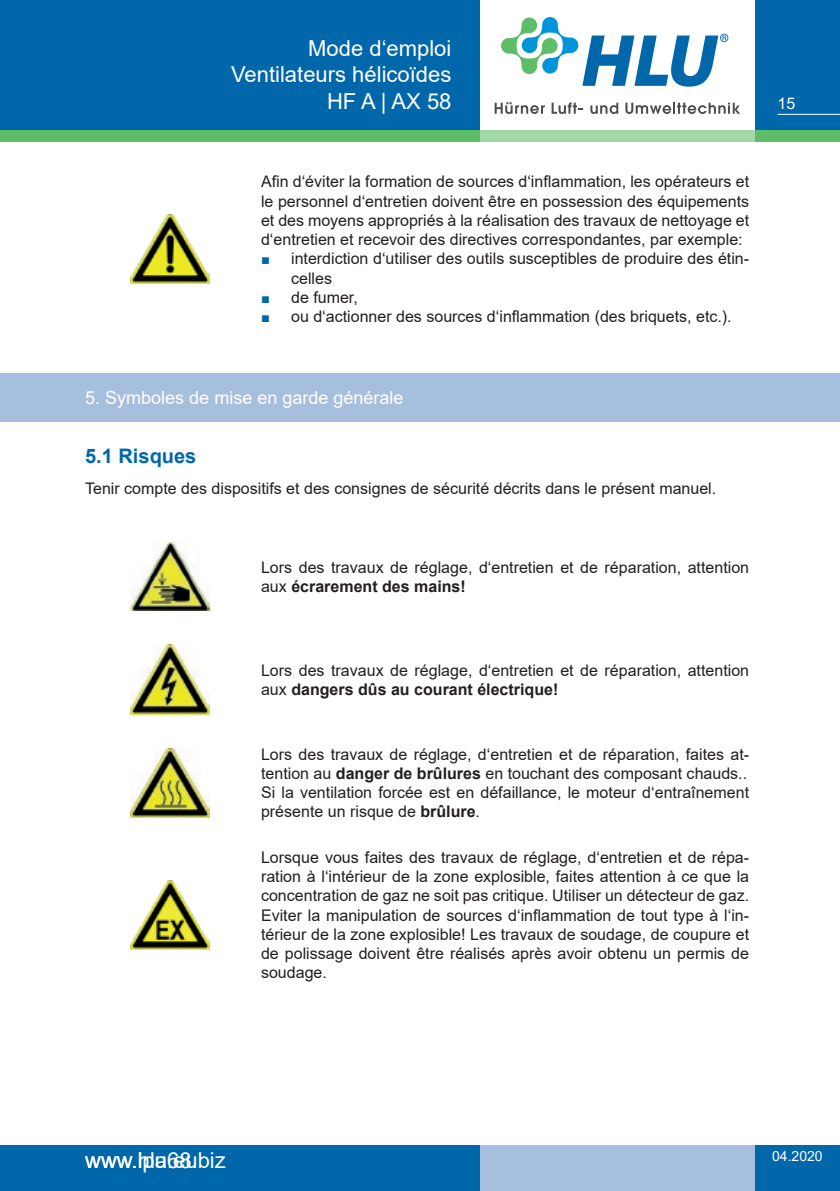
<style>
.page{position:relative;width:840px;height:1191px;background:#fff}
.page>*{position:absolute;margin:0;border:0;box-sizing:border-box;transform-origin:0 0}
.t1{font:22px/26.4px "Arial";color:#fff;text-align:right}
.t2{font:700 20px "Arial";color:#0067aa}
.h1_linksbündug{font:18px "Arial";color:#fff}
.t3{font:16px/19.2px "Arial";color:#231f20}
.t4{font:16px "European Pi Three";color:#0067aa}
.t5{font:16px "Arial";color:#fff}
.t6{font:14px "Arial";color:#fff}
.s1{font-weight:700}
</style>
<div class="page">
<div style="left:754px;top:0;width:85px;height:130px;background:#0067aa"></div>
<div style="left:754px;top:1145px;width:85px;height:46px;background:#0067aa"></div>
<div style="left:0;top:1145px;width:479px;height:46px;background:#0067aa"></div>
<div style="left:0;top:0;width:479px;height:130px;background:#0067aa"></div>
<div style="left:0;top:130px;width:479px;height:12px;background:#5ebd68"></div>
<div style="left:754px;top:130px;width:85px;height:12px;background:#5ebd68"></div>
<hr style="left:777px;top:114px;width:62px;height:1px;background:#fff">
<div style="left:479px;top:1145px;width:275px;height:46px;background:#a7bfdf"></div>
<div style="left:479px;top:130px;width:275px;height:12px;background:#a2d8a7"></div>
<svg style="left:494px;top:102px;width:50px;height:12px"></svg>
<svg style="left:551px;top:102px;width:31px;height:12px"></svg>
<svg style="left:590px;top:103px;width:28px;height:11px"></svg>
<svg style="left:625px;top:103px;width:114px;height:11px"></svg>
<svg style="left:501px;top:17px;width:227px;height:70px"></svg>
<img style="left:131px;top:214px;width:78px;height:69px">
<img style="left:131px;top:542px;width:78px;height:69px">
<img style="left:131px;top:645px;width:78px;height:69px">
<img style="left:131px;top:748px;width:78px;height:69px">
<div style="left:0;top:373px;width:839px;height:48px;background:#a7bfdf"></div>
<img style="left:131px;top:880px;width:78px;height:69px">
<h1 class="t1" style="left:231px;top:35px;width:222px">Mode d‘emploi<br>Ventilateurs hélicoïdes<br>HF A | AX 58</h1>
<p class="t3" style="left:261px;top:172px;width:489px;text-align:justify">Afin d‘éviter la formation de sources d‘inflammation, les opérateurs et le personnel d‘entretien doivent être en possession des équipements et des moyens appropriés à la réalisation des travaux de nettoyage et d‘entretien et recevoir des directives correspondantes, par exemple:</p>
<p class="t4" style="left:261px;top:248px;width:10px">J</p>
<p class="t3" style="left:291px;top:249px;width:459px">interdiction d‘utiliser des outils susceptibles de produire des étin&shy;celles</p>
<p class="t4" style="left:261px;top:287px;width:10px">J</p>
<p class="t3" style="left:291px;top:287px;width:68px">de fumer,</p>
<p class="t4" style="left:261px;top:306px;width:10px">J</p>
<p class="t3" style="left:291px;top:306px;width:442px">ou d‘actionner des sources d‘inflammation (des briquets, etc.).</p>
<p class="h1_linksbündug" style="left:85px;top:385px;width:320px">5. Symboles de mise en garde générale</p>
<p class="t2" style="left:85px;top:442px;width:113px">5.1 Risques</p>
<p class="t3" style="left:85px;top:479px;width:632px">Tenir compte des dispositifs et des consignes de sécurité décrits dans le présent manuel.</p>
<p class="t3" style="left:261px;top:557px;width:489px">Lors des travaux de réglage, d‘entretien et de réparation, attention aux <span class="s1">écrarement des mains!</span></p>
<p class="t3" style="left:261px;top:660px;width:489px">Lors des travaux de réglage, d‘entretien et de réparation, attention aux <span class="s1">dangers dûs au courant électrique!</span></p>
<p class="t3" style="left:261px;top:744px;width:489px">Lors des travaux de réglage, d‘entretien et de réparation, faites at&shy;tention au <span class="s1">danger de brûlures</span> en touchant des composant chauds..</p>
<p class="t3" style="left:261px;top:782px;width:489px">Si la ventilation forcée est en défaillance, le moteur d‘entraînement présente un risque de <span class="s1">brûlure</span>.</p>
<p class="t3" style="left:261px;top:847px;width:489px;text-align:justify">Lorsque vous faites des travaux de réglage, d‘entretien et de répa&shy;ration à l‘intérieur de la zone explosible, faites attention à ce que la concentration de gaz ne soit pas critique. Utiliser un détecteur de gaz.<br>Eviter la manipulation de sources d‘inflammation de tout type à l‘in&shy;térieur de la zone explosible! Les travaux de soudage, de coupure et de polissage doivent être réalisés après avoir obtenu un permis de soudage.</p>
<p class="t5" style="left:777px;top:92px;width:19px">15</p>
<h1 class="t1" style="left:85px;top:1146px;width:114px">www.hlu.eu</h1>
<p class="t6" style="left:771px;top:1146px;width:52px">04.2020</p>
<h1 class="t1" style="left:138px;top:1146px;width:90px">lpa68.biz</h1>
</div>
